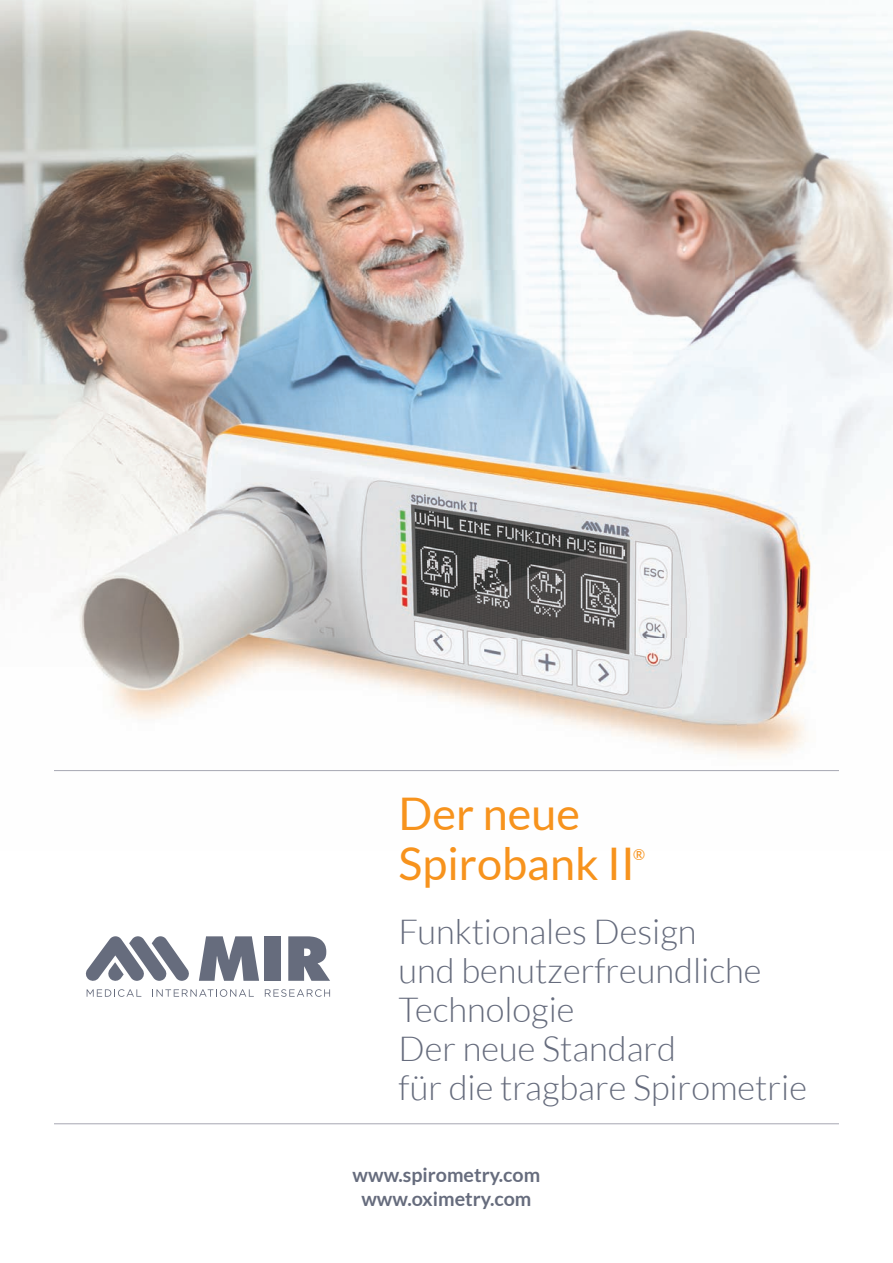
<style>
.page{position:relative;width:893px;height:1263px;background:#fff}
.page>*{position:absolute;margin:0;border:0;box-sizing:border-box;transform-origin:0 0}
.t1{font:45px/49.5px "Lato";color:#f7931d}
.t2{font:300 34.5px/39px "Lato";color:#666c7d}
.t3{font:700 19.65px/23.5px "Lato";color:#666c7d;text-align:center}
.t4{font:15px "Lato";color:#f7931d}
</style>
<div class="page">
<img style="left:0;top:0;width:893px;height:1125px">
<hr style="left:54px;top:770px;width:785px;height:1px;background:#a6a7b2">
<hr style="left:54px;top:1123px;width:785px;height:1px;background:#a6a7b2">
<svg style="left:85px;top:936px;width:105px;height:46px"></svg>
<svg style="left:87px;top:989px;width:54px;height:8px"></svg>
<svg style="left:152px;top:989px;width:102px;height:8px"></svg>
<svg style="left:265px;top:989px;width:65px;height:8px"></svg>
<svg style="left:199px;top:936px;width:60px;height:45px"></svg>
<div style="left:265px;top:936px;width:16px;height:45px;background:#666c7d"></div>
<svg style="left:288px;top:936px;width:42px;height:45px"></svg>
<h1 class="t1" style="left:399px;top:789px;width:238px">Der neue<br>Spirobank II</h1>
<p class="t4" style="left:633px;top:846px;width:13px">®</p>
<p class="t2" style="left:399px;top:912px;width:410px">Funktionales Design<br>und benutzerfreundliche<br>Technologie<br>Der neue Standard<br>für die tragbare Spirometrie</p>
<p class="t3" style="left:353px;top:1163px;width:189px">www.spirometry.com www.oximetry.com</p>
</div>
